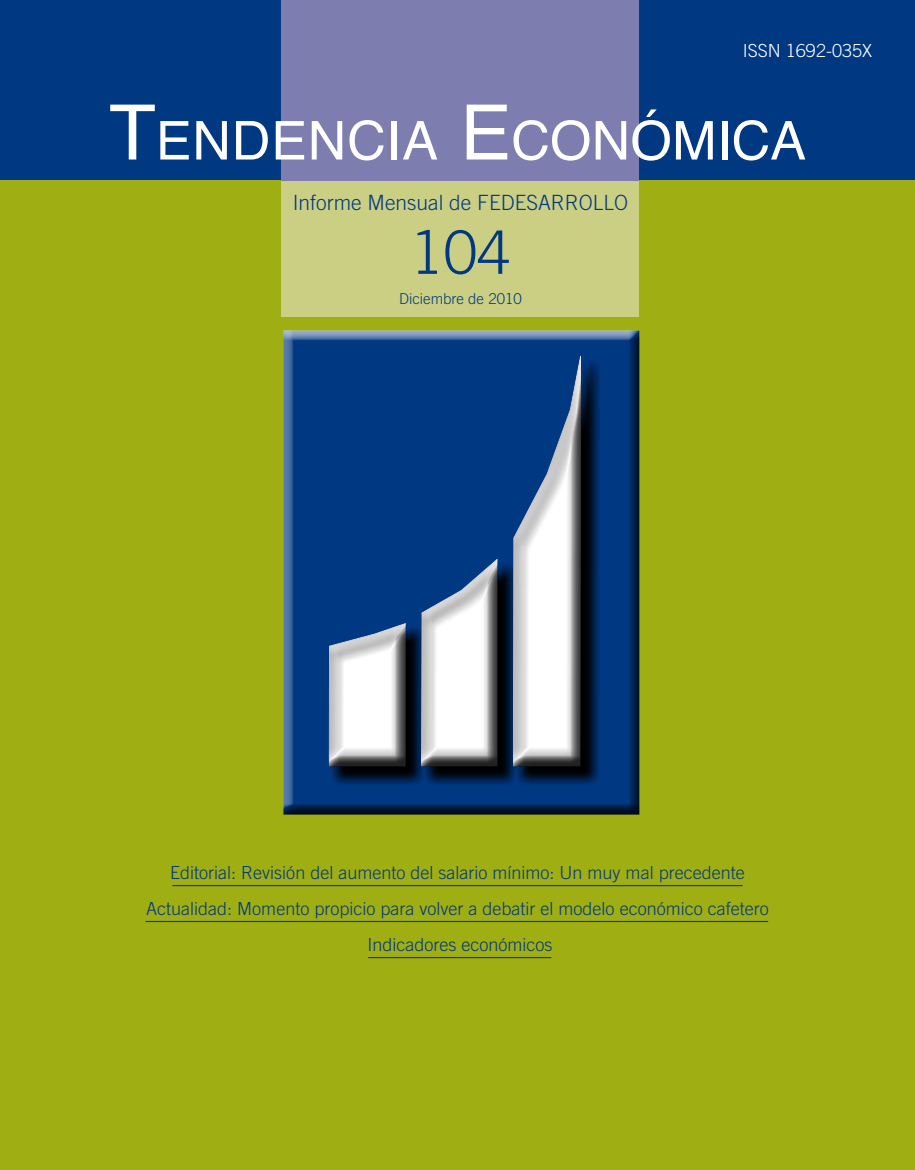
<style>
.page{position:relative;width:915px;height:1170px;background:#fff}
.page>*{position:absolute;margin:0;border:0;box-sizing:border-box;transform-origin:0 0}
.t1{font:300 60px "Trade Gothic";color:#003882}
.t2{font:53.55px "Helvetica";letter-spacing:.005em;color:#fff}
.t3{font:300 21px "Trade Gothic";color:#003882}
.t4{font:300 18px/36px "Trade Gothic";color:#003882;text-align:center}
.t5{font:300 18px "Trade Gothic";color:#fff}
.t6{font:300 15px "Trade Gothic";color:#003882}
.s1{font-size:76.5px}
</style>
<div class="page">
<div style="left:0;top:0;width:914px;height:180px;background:#003882"></div>
<div style="left:0;top:180px;width:914px;height:989px;background:#9fae13"></div>
<div style="left:281px;top:180px;width:358px;height:137px;background:#cbcf83"></div>
<div style="left:281px;top:0;width:358px;height:180px;background:#7d7daf"></div>
<hr style="left:172px;top:885px;width:570px;height:1px;background:#003882">
<hr style="left:145px;top:920px;width:622px;height:2px;background:#003882">
<hr style="left:368px;top:956px;width:183px;height:2px;background:#003882">
<svg style="left:283px;top:330px;width:356px;height:485px;background:#1a4782"></svg>
<svg style="left:330px;top:358px;width:301px;height:457px;background:#003274"></svg>
<svg style="left:321px;top:337px;width:279px;height:441px;background:#4b6a93"></svg>
<p class="t5" style="left:742px;top:40px;width:131px">ISS N 1692-035X</p>
<h2 class="t2" style="left:109px;top:99px;width:698px"><span class="s1">T</span>ENDENCIA <span class="s1">E</span>CONÓMICA</h2>
<p class="t3" style="left:293px;top:190px;width:336px">Informe Mensual de Fedesarrollo</p>
<h1 class="t1" style="left:410px;top:217px;width:102px">104</h1>
<p class="t6" style="left:399px;top:290px;width:124px">Diciembre de 2010</p>
<p class="t4" style="left:146px;top:854px;width:624px">Editorial: Revisión del aumento del salario mínimo: Un muy mal precedente<br>Actualidad: Momento propicio para volver a debatir el modelo económico cafetero<br>Indicadores económicos</p>
</div>
